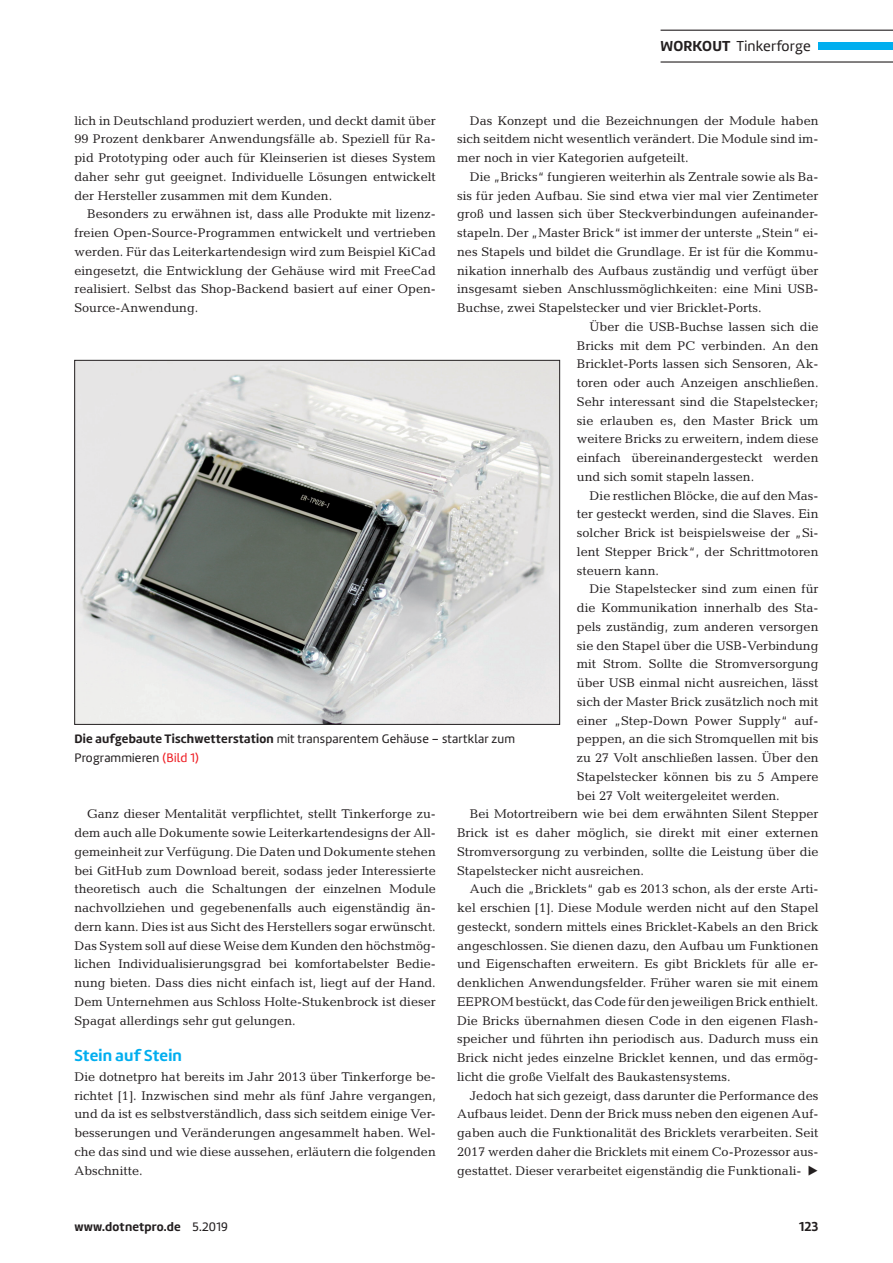
<style>
.page{position:relative;width:893px;height:1263px;background:#fff}
.page>*{position:absolute;margin:0;border:0;box-sizing:border-box;transform-origin:0 0}
.IR_00_fliesstext_hea{font:700 16.5px "Amelia";letter-spacing:.015em;color:#00aeef}
.IR_40_seitenstrecke{font:15px "Amelia";letter-spacing:.015em;color:#231f20}
.IR_40_seitenstrecke-2{font:700 13.5px "Amelia";color:#231f20}
.t1{font:12.75px/18.8px "Candida Std";color:#231f20;text-align:justify}
.t2{font:12.75px/18.8px "Amelia";letter-spacing:.015em;color:#231f20}
.IR_40_seitenstrecke-3{font:700 12.75px "Amelia";letter-spacing:.015em;color:#231f20}
.s1{font-weight:700}
.s2{color:#ee1d23}
.s3{font-weight:400}
</style>
<div class="page">
<hr style="left:661px;top:30px;width:232px;height:1px;background:#231f20">
<hr style="left:661px;top:61px;width:232px;height:2px;background:#231f20">
<div style="left:819px;top:42px;width:74px;height:8px;background:#00aeef"></div>
<img style="left:76px;top:362px;width:482px;height:361px">
<p class="IR_40_seitenstrecke" style="left:660px;top:37px;width:152px"><span class="s1">WORKOUT</span> Tinkerforge</p>
<p class="t1" style="left:74px;top:111px;width:363px">lich in Deutschland produziert werden, und deckt damit über 99 Prozent denkbarer Anwendungsfälle ab. Speziell für Ra&shy;pid Prototyping oder auch für Kleinserien ist dieses System daher sehr gut geeignet. Individuelle Lösungen entwickelt der Hersteller zusammen mit dem Kunden.</p>
<p class="t1" style="left:74px;top:205px;width:363px;text-indent:13px">Besonders zu erwähnen ist, dass alle Produkte mit lizenz&shy;freien Open-Source-Programmen entwickelt und vertrieben werden. Für das Leiterkartendesign wird zum Beispiel KiCad eingesetzt, die Entwicklung der Gehäuse wird mit FreeCad realisiert. Selbst das Shop-Backend basiert auf einer Open-Source-Anwendung.</p>
<p class="t1" style="left:457px;top:111px;width:363px;text-indent:13px">Das Konzept und die Bezeichnungen der Module haben sich seitdem nicht wesentlich verändert. Die Module sind im&shy;mer noch in vier Kategorien aufgeteilt.</p>
<p class="t1" style="left:457px;top:167px;width:363px;text-indent:13px">Die „Bricks“ fungieren weiterhin als Zentrale sowie als Ba&shy;sis für jeden Aufbau. Sie sind etwa vier mal vier Zentimeter groß und lassen sich über Steckverbindungen aufeinander&shy;stapeln. Der „Master Brick“ ist immer der unterste „Stein“ ei&shy;nes Stapels und bildet die Grundlage. Er ist für die Kommu&shy;nikation innerhalb des Aufbaus zuständig und verfügt über insgesamt sieben Anschlussmöglichkeiten: eine Mini USB-Buchse, zwei Stapelstecker und vier Bricklet-Ports.</p>
<p class="t1" style="left:577px;top:317px;width:243px;text-indent:13px">Über die USB-Buchse lassen sich die Bricks mit dem PC verbinden. An den Bricklet-Ports lassen sich Sensoren, Ak&shy;toren oder auch Anzeigen anschließen.<br>Sehr interessant sind die Stapelstecker; sie erlauben es, den Master Brick um weitere Bricks zu erweitern, indem diese einfach übereinandergesteckt werden und sich somit stapeln lassen.</p>
<p class="t1" style="left:577px;top:486px;width:243px;text-indent:13px">Die restlichen Blöcke, die auf den Mas&shy;ter gesteckt werden, sind die Slaves. Ein solcher Brick ist beispielsweise der „Si&shy;lent Stepper Brick“, der Schrittmotoren steuern kann.</p>
<p class="t1" style="left:577px;top:580px;width:243px;text-indent:13px">Die Stapelstecker sind zum einen für die Kommunikation innerhalb des Sta&shy;pels zuständig, zum anderen versorgen sie den Stapel über die USB-Verbindung mit Strom. Sollte die Stromversorgung über USB einmal nicht ausreichen, lässt sich der Master Brick zusätzlich noch mit einer „Step-Down Power Supply“ auf&shy;peppen, an die sich Stromquellen mit bis zu 27 Volt anschließen lassen. Über den Stapelstecker können bis zu 5 Ampere bei 27 Volt weitergeleitet werden.</p>
<p class="t1" style="left:457px;top:805px;width:363px;text-indent:13px">Bei Motortreibern wie bei dem erwähnten Silent Stepper Brick ist es daher möglich, sie direkt mit einer externen Stromversorgung zu verbinden, sollte die Leistung über die Stapelstecker nicht ausreichen.</p>
<p class="t1" style="left:457px;top:880px;width:363px;text-indent:13px">Auch die „Bricklets“ gab es 2013 schon, als der erste Arti&shy;kel erschien [1]. Diese Module werden nicht auf den Stapel gesteckt, sondern mittels eines Bricklet-Kabels an den Brick angeschlossen. Sie dienen dazu, den Aufbau um Funktionen und Eigenschaften erweitern. Es gibt Bricklets für alle er&shy;denklichen Anwendungsfelder. Früher waren sie mit einem EEPROM bestückt, das Code für den jeweiligen Brick enthielt.<br>Die Bricks übernahmen diesen Code in den eigenen Flash&shy;speicher und führten ihn periodisch aus. Dadurch muss ein Brick nicht jedes einzelne Bricklet kennen, und das ermög&shy;licht die große Vielfalt des Baukastensystems.</p>
<p class="t1" style="left:457px;top:1086px;width:363px;text-indent:13px">Jedoch hat sich gezeigt, dass darunter die Performance des Aufbaus leidet. Denn der Brick muss neben den eigenen Auf&shy;gaben auch die Funktionalität des Bricklets verarbeiten. Seit 2017 werden daher die Bricklets mit einem Co-Prozessor aus&shy;gestattet. Dieser verarbeitet eigenständig die Funktionali-</p>
<p class="t2" style="left:74px;top:730px;width:442px"><span class="s1">Die aufgebaute Tischwetterstation</span> mit transparentem Gehäuse – startklar zum<br>Programmieren <span class="s2">(Bild 1)</span></p>
<p class="t1" style="left:74px;top:805px;width:363px;text-indent:13px">Ganz dieser Mentalität verpflichtet, stellt Tinkerforge zu&shy;dem auch alle Dokumente sowie Leiterkartendesigns der All&shy;gemeinheit zur Verfügung. Die Daten und Dokumente stehen bei GitHub zum Download bereit, sodass jeder Interessierte theoretisch auch die Schaltungen der einzelnen Module nachvollziehen und gegebenenfalls auch eigenständig än&shy;dern kann. Dies ist aus Sicht des Herstellers sogar erwünscht.<br>Das System soll auf diese Weise dem Kunden den höchstmög&shy;lichen Individualisierungsgrad bei komfortabelster Bedie&shy;nung bieten. Dass dies nicht einfach ist, liegt auf der Hand.<br>Dem Unternehmen aus Schloss Holte-Stukenbrock ist dieser Spagat allerdings sehr gut gelungen.</p>
<p class="IR_00_fliesstext_hea" style="left:74px;top:1045px;width:109px">Stein auf Stein</p>
<p class="t1" style="left:74px;top:1067px;width:363px">Die dotnetpro hat bereits im Jahr 2013 über Tinkerforge be&shy;richtet [1]. Inzwischen sind mehr als fünf Jahre vergangen, und da ist es selbstverständlich, dass sich seitdem einige Ver&shy;besserungen und Veränderungen angesammelt haben. Wel&shy;che das sind und wie diese aussehen, erläutern die folgenden Abschnitte.</p>
<p class="IR_40_seitenstrecke-3" style="left:74px;top:1219px;width:155px">www.dotnetpro.de <span class="s3">5.2019</span></p>
<p class="IR_40_seitenstrecke-2" style="left:799px;top:1218px;width:21px">123</p>
</div>
